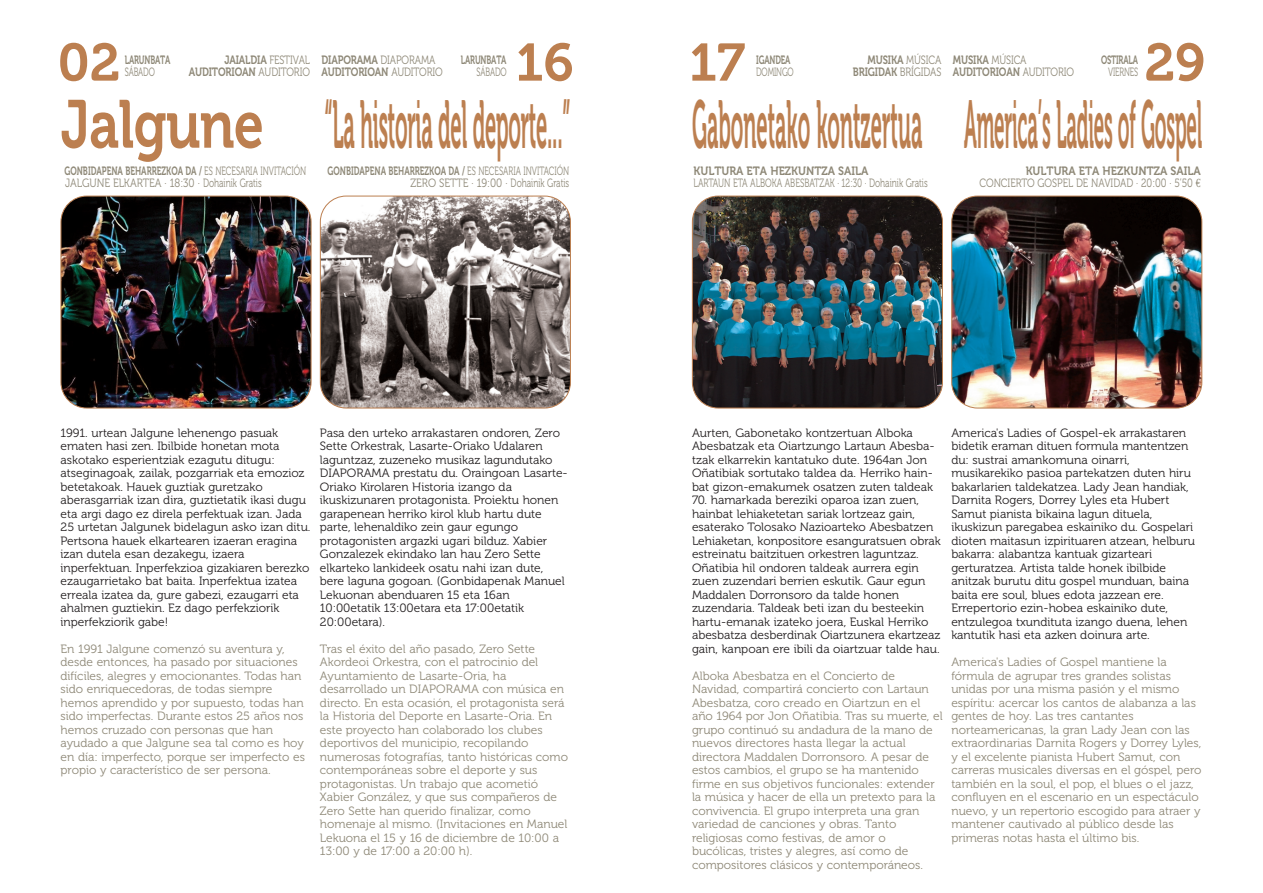
<style>
.page{position:relative;width:1263px;height:893px;background:#fff}
.page>*{position:absolute;margin:0;border:0;box-sizing:border-box;transform-origin:0 0}
.t1{font:67.5px "Museo 700";letter-spacing:-.01em;color:#bc7f50;scale:.3 1}
.t2{font:67.5px "Museo 700";letter-spacing:-.01em;color:#bc7f50;scale:.28 1}
.t3{font:67.5px "Museo 700";letter-spacing:-.01em;color:#bc7f50;scale:.8 1}
.t4{font:52.5px "Museo 700";color:#bc7f50}
.t5{font:12px/13.5px "Museo 300";color:#231f20}
.t6{font:12px/13.5px "Museo 300";color:#8e8877}
.t7{font:12px/12px "Museo 700";letter-spacing:-.015em;color:#8e8877;scale:.8 1}
.t8{font:12px "Museo 700";letter-spacing:-.015em;color:#8e8877;scale:.67 1}
.t9{font:12px "Museo 300";color:#8e8877;scale:.85 1}
.t10{font:12px "Museo 700";letter-spacing:-.015em;color:#8e8877;scale:.9 1}
.t11{font:12px "Museo 300";color:#8e8877;scale:.7 1}
.t12{font:12px "Museo 300";color:#8e8877;scale:.8 1}
.t13{font:12px "Museo 700";letter-spacing:-.015em;color:#8e8877;scale:.65 1}
.t14{font:12px "Museo 300";color:#8e8877;scale:.65 1}
.t15{font:12px "Museo 300";letter-spacing:-.02em;color:#8e8877;scale:.65 1}
.s1{font-family:"Museo 300"}
.s2{font-family:"Euro Serif"}
</style>
<div class="page">
<img style="left:692px;top:196px;width:250px;height:212px;border-radius:26px">
<div style="left:692px;top:196px;width:251px;height:212px;border:1px solid #bc7f50;border-radius:26px"></div>
<img style="left:61px;top:196px;width:250px;height:212px;border-radius:26px">
<div style="left:61px;top:196px;width:250px;height:212px;border:1px solid #bc7f50;border-radius:26px"></div>
<img style="left:320px;top:196px;width:250px;height:212px;border-radius:26px">
<div style="left:320px;top:196px;width:251px;height:212px;border:1px solid #bc7f50;border-radius:26px"></div>
<img style="left:952px;top:196px;width:250px;height:212px;border-radius:26px">
<div style="left:951px;top:196px;width:251px;height:212px;border:1px solid #bc7f50;border-radius:26px"></div>
<h2 class="t4" style="left:58px;top:43px;width:64px">02</h2>
<p class="t13" style="left:125px;top:55px;width:72px">LARUNBATA</p>
<p class="t14" style="left:125px;top:67px;width:48px">SÁBADO</p>
<p class="t7" style="left:189px;top:55px;width:153px;text-align:right">JAIALDIA <span class="s1">FESTIVAL<br></span>AUDITORIOAN <span class="s1">AUDITORIO</span></p>
<p class="t7" style="left:321px;top:55px;width:153px">DIAPORAMA <span class="s1">DIAPORAMA<br></span>AUDITORIOAN <span class="s1">AUDITORIO</span></p>
<p class="t13" style="left:461px;top:55px;width:72px">LARUNBATA</p>
<p class="t14" style="left:477px;top:67px;width:48px">SÁBADO</p>
<h2 class="t4" style="left:516px;top:43px;width:60px">16</h2>
<h2 class="t4" style="left:689px;top:43px;width:58px">17</h2>
<p class="t13" style="left:756px;top:55px;width:54px">IGANDEA</p>
<p class="t15" style="left:756px;top:67px;width:59px">DOMINGO</p>
<p class="t7" style="left:853px;top:55px;width:112px;text-align:right">MUSIKA <span class="s1">MÚSICA<br></span>BRIGIDAK <span class="s1">BRÍGIDAS</span></p>
<p class="t7" style="left:953px;top:55px;width:153px">MUSIKA <span class="s1">MÚSICA<br></span>AUDITORIOAN <span class="s1">AUDITORIO</span></p>
<p class="t13" style="left:1101px;top:55px;width:58px">OSTIRALA</p>
<p class="t14" style="left:1108px;top:67px;width:48px">VIERNES</p>
<h2 class="t4" style="left:1145px;top:43px;width:62px">29</h2>
<h1 class="t3" style="left:61px;top:99px;width:256px">Jalgune</h1>
<h1 class="t1" style="left:324px;top:99px;width:822px">“La historia del deporte...”</h1>
<h1 class="t1" style="left:692px;top:99px;width:769px">Gabonetako kontzertua</h1>
<h1 class="t2" style="left:964px;top:99px;width:852px">America’s Ladies of Gospel</h1>
<p class="t8" style="left:64px;top:166px;width:362px">GONBIDAPENA BEHARREZKOA DA / <span class="s1">ES NECESARIA INVITACIÓN</span></p>
<p class="t9" style="left:65px;top:178px;width:233px">JALGUNE ELKARTEA · 18:30 · Dohainik Gratis</p>
<p class="t8" style="left:327px;top:166px;width:362px">GONBIDAPENA BEHARREZKOA DA / <span class="s1">ES NECESARIA INVITACIÓN</span></p>
<p class="t9" style="left:410px;top:178px;width:188px">ZERO SETTE · 19:00 · Dohainik Gratis</p>
<p class="t10" style="left:694px;top:166px;width:196px">KULTURA ETA HEZKUNTZA SAILA</p>
<p class="t11" style="left:694px;top:178px;width:336px">LARTAUN ETA ALBOKA ABESBATZAK · 12:30 · Dohainik Gratis</p>
<p class="t10" style="left:1026px;top:166px;width:196px">KULTURA ETA HEZKUNTZA SAILA</p>
<p class="t12" style="left:979px;top:178px;width:278px">CONCIERTO GOSPEL DE NAVIDAD · 20:00 · 5’50 <span class="s2">€</span></p>
<p class="t5" style="left:61px;top:427px;width:251px">1991. urtean Jalgune lehenengo pasuak ematen hasi zen. Ibilbide honetan mota askotako esperientziak ezagutu ditugu: atseginagoak, zailak, pozgarriak eta emozioz betetakoak. Hauek guztiak guretzako aberasgarriak izan dira, guztietatik ikasi dugu eta argi dago ez direla perfektuak izan. Jada 25 urtetan Jalgunek bidelagun asko izan ditu.<br>Pertsona hauek elkartearen izaeran eragina izan dutela esan dezakegu, izaera inperfektuan. Inperfekzioa gizakiaren berezko ezaugarrietako bat baita. Inperfektua izatea erreala izatea da, gure gabezi, ezaugarri eta ahalmen guztiekin. Ez dago perfekziorik inperfekziorik gabe!</p>
<p class="t6" style="left:61px;top:643px;width:246px">En 1991 Jalgune comenzó su aventura y, desde entonces, ha pasado por situaciones difíciles, alegres y emocionantes. Todas han sido enriquecedoras, de todas siempre hemos aprendido y por supuesto, todas han sido imperfectas. Durante estos 25 años nos hemos cruzado con personas que han ayudado a que Jalgune sea tal como es hoy en día: imperfecto, porque ser imperfecto es propio y característico de ser persona.</p>
<p class="t5" style="left:320px;top:427px;width:249px">Pasa den urteko arrakastaren ondoren, Zero Sette Orkestrak, Lasarte-Oriako Udalaren laguntzaz, zuzeneko musikaz lagundutako DIAPORAMA prestatu du. Oraingoan Lasarte-Oriako Kirolaren Historia izango da ikuskizunaren protagonista. Proiektu honen garapenean herriko kirol klub hartu dute parte, lehenaldiko zein gaur egungo protagonisten argazki ugari bilduz. Xabier Gonzalezek ekindako lan hau Zero Sette elkarteko lankideek osatu nahi izan dute, bere laguna gogoan. (Gonbidapenak Manuel Lekuonan abenduaren 15 eta 16an 10:00etatik 13:00etara eta 17:00etatik 20:00etara).</p>
<p class="t6" style="left:320px;top:643px;width:250px">Tras el éxito del año pasado, Zero Sette Akordeoi Orkestra, con el patrocinio del Ayuntamiento de Lasarte-Oria, ha desarrollado un DIAPORAMA con música en directo. En esta ocasión, el protagonista será la Historia del Deporte en Lasarte-Oria. En este proyecto han colaborado los clubes deportivos del municipio, recopilando numerosas fotografías, tanto históricas como contemporáneas sobre el deporte y sus protagonistas. Un trabajo que acometió Xabier González, y que sus compañeros de Zero Sette han querido finalizar, como homenaje al mismo. (Invitaciones en Manuel Lekuona el 15 y 16 de diciembre de 10:00 a 13:00 y de 17:00 a 20:00 h).</p>
<p class="t5" style="left:692px;top:427px;width:244px">Aurten, Gabonetako kontzertuan Alboka Abesbatzak eta Oiartzungo Lartaun Abesba&shy;tzak elkarrekin kantatuko dute. 1964an Jon Oñatibiak sortutako taldea da. Herriko hain&shy;bat gizon-emakumek osatzen zuten taldeak</p>
<p class="t5" style="left:692px;top:494px;width:250px">70. hamarkada bereziki oparoa izan zuen, hainbat lehiaketetan sariak lortzeaz gain, esaterako Tolosako Nazioarteko Abesbatzen Lehiaketan, konpositore esanguratsuen obrak estreinatu baitzituen orkestren laguntzaz.<br>Oñatibia hil ondoren taldeak aurrera egin zuen zuzendari berrien eskutik. Gaur egun Maddalen Dorronsoro da talde honen zuzendaria. Taldeak beti izan du besteekin hartu-emanak izateko joera, Euskal Herriko abesbatza desberdinak Oiartzunera ekartzeaz gain, kanpoan ere ibili da oiartzuar talde hau.</p>
<p class="t6" style="left:692px;top:670px;width:252px">Alboka Abesbatza en el Concierto de Navidad, compartirá concierto con Lartaun Abesbatza, coro creado en Oiartzun en el año 1964 por Jon Oñatibia. Tras su muerte, el grupo continuó su andadura de la mano de nuevos directores hasta llegar la actual directora Maddalen Dorronsoro. A pesar de estos cambios, el grupo se ha mantenido firme en sus objetivos funcionales: extender la música y hacer de ella un pretexto para la convivencia. El grupo interpreta una gran variedad de canciones y obras. Tanto religiosas como festivas, de amor o bucólicas, tristes y alegres, así como de compositores clásicos y contemporáneos.</p>
<p class="t5" style="left:951px;top:427px;width:245px">America's Ladies of Gospel-ek arrakastaren bidetik eraman dituen formula mantentzen du: sustrai amankomuna oinarri, musikarekiko pasioa partekatzen duten hiru bakarlarien taldekatzea. Lady Jean handiak, Darnita Rogers, Dorrey Lyles eta Hubert Samut pianista bikaina lagun dituela, ikuskizun paregabea eskainiko du. Gospelari dioten maitasun izpirituaren atzean, helburu bakarra: alabantza kantuak gizarteari gerturatzea. Artista talde honek ibilbide anitzak burutu ditu gospel munduan, baina baita ere soul, blues edota jazzean ere.<br>Errepertorio ezin-hobea eskainiko dute, entzulegoa txundituta izango duena, lehen kantutik hasi eta azken doinura arte.</p>
<p class="t6" style="left:951px;top:656px;width:252px">America's Ladies of Gospel mantiene la fórmula de agrupar tres grandes solistas unidas por una misma pasión y el mismo espíritu: acercar los cantos de alabanza a las gentes de hoy. Las tres cantantes norteamericanas, la gran Lady Jean con las extraordinarias Darnita Rogers y Dorrey Lyles, y el excelente pianista Hubert Samut, con carreras musicales diversas en el góspel, pero también en la soul, el pop, el blues o el jazz, confluyen en el escenario en un espectáculo nuevo, y un repertorio escogido para atraer y mantener cautivado al público desde las primeras notas hasta el último bis.</p>
</div>
